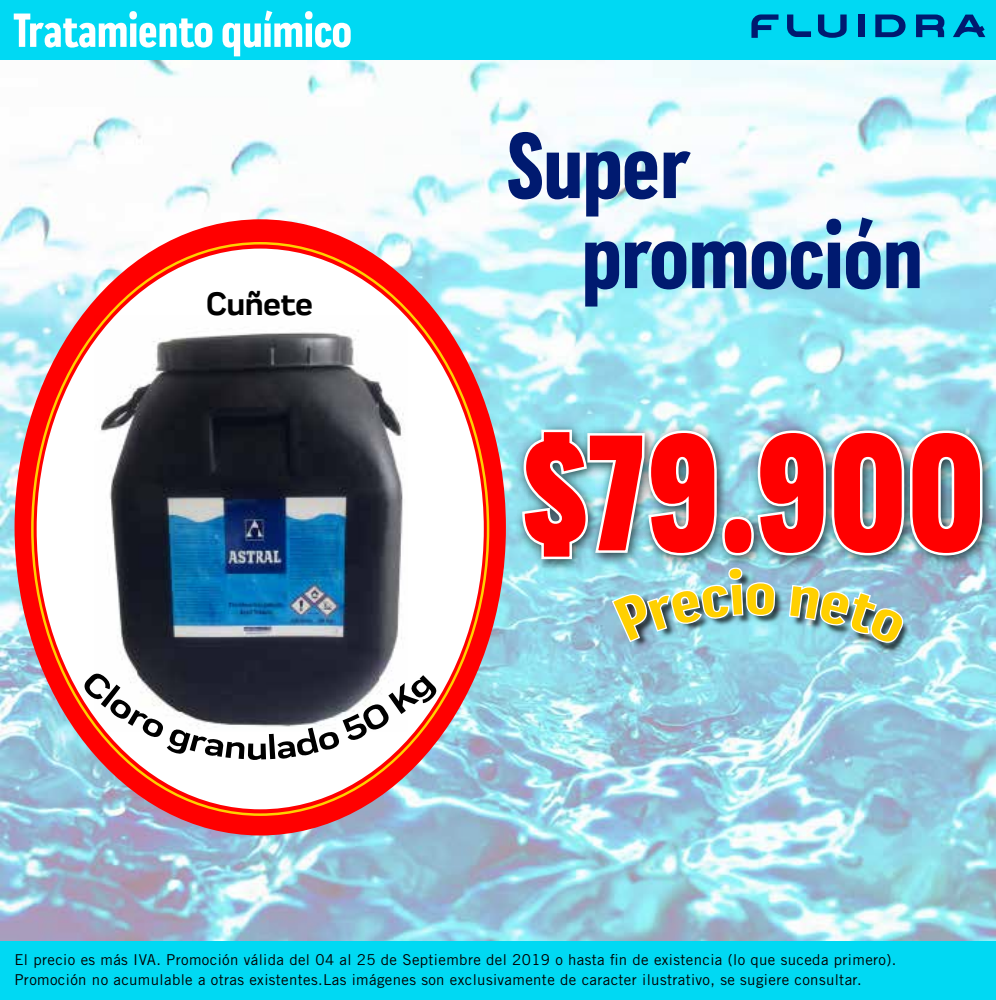
<style>
.page{position:relative;width:996px;height:1000px;background:#fff}
.page>*{position:absolute;margin:0;border:0;box-sizing:border-box;transform-origin:0 0}
.t1{font:800 condensed 175px "Praktika";color:#f00}
.t2{font:700 condensed 97px/90px "Praktika";color:#001a70}
.t3{font:700 condensed 50px "Praktika";color:#fff}
.t4{font:700 33.75px "Praktika";letter-spacing:-.025em;color:#000}
.t5{font:15px/20px "Trade Gothic LT Std";letter-spacing:.025em;color:#000}
</style>
<div class="page">
<img style="left:0;top:60px;width:996px;height:882px">
<div style="left:0;top:942px;width:996px;height:58px;background:#00d9f3"></div>
<div style="left:0;top:0;width:996px;height:60px;background:#00d9f3"></div>
<img style="left:599px;top:621px;width:337px;height:60px">
<svg style="left:611px;top:621px;width:164px;height:22px;background:#98cdc9"></svg>
<svg style="left:788px;top:621px;width:117px;height:24px;background:#a0c2a4"></svg>
<svg style="left:751px;top:14px;width:27px;height:24px"></svg>
<svg style="left:818px;top:15px;width:28px;height:23px"></svg>
<div style="left:857px;top:15px;width:7px;height:22px;background:#001a70"></div>
<svg style="left:875px;top:15px;width:30px;height:22px"></svg>
<svg style="left:916px;top:15px;width:28px;height:22px"></svg>
<svg style="left:787px;top:15px;width:24px;height:22px"></svg>
<svg style="left:953px;top:15px;width:32px;height:22px"></svg>
<svg style="left:15px;top:219px;width:491px;height:616px;background:#fe1703"></svg>
<img style="left:507px;top:392px;width:489px;height:229px">
<svg style="left:521px;top:428px;width:197px;height:132px;background:#67848a"></svg>
<div style="left:722px;top:517px;width:32px;height:38px;border:2px solid #fff;border-radius:50%"></div>
<img style="left:756px;top:429px;width:227px;height:128px">
<div style="left:37px;top:249px;width:447px;height:560px;background:#fff;border-radius:50%"></div>
<img style="left:94px;top:315px;width:313px;height:357px">
<svg style="left:83px;top:672px;width:355px;height:88px"></svg>
<h3 class="t3" style="left:13px;top:-9px;width:340px">Tratamiento químico</h3>
<h3 class="t4" style="left:206px;top:278px;width:108px">Cuñete</h3>
<h2 class="t2" style="left:582px;top:112px;width:342px;text-indent:-74px">Super promoción</h2>
<h1 class="t1" style="left:521px;top:351px;width:465px">$79.900</h1>
<p class="t5" style="left:14px;top:950px;width:883px">El precio es más IVA. Promoción válida del 04 al 25 de Septiembre del 2019 o hasta fin de existencia (lo que suceda primero).<br>Promoción no acumulable a otras existentes.Las imágenes son exclusivamente de caracter ilustrativo, se sugiere consultar.</p>
</div>
